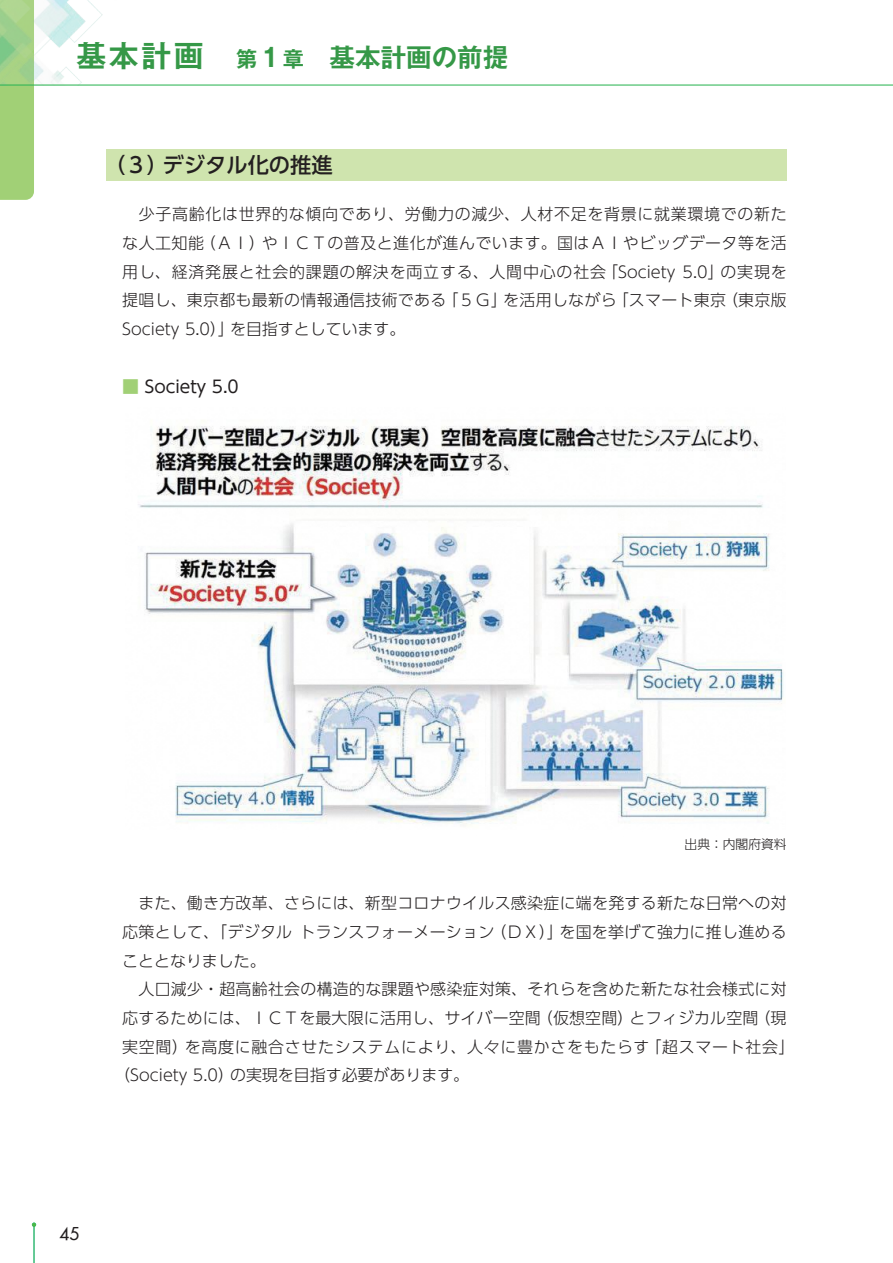
<style>
.page{position:relative;width:893px;height:1263px;background:#fff}
.page>*{position:absolute;margin:0;border:0;box-sizing:border-box;transform-origin:0 0}
.t1{font:700 25.5px "Gothic MB101 Pro De";color:#359847}
.t2{font:500 21.3px "UD Shin Go Pro";color:#231f20}
.t3{font:16.95px "UD Shin Go Pro";color:#231f20}
.t4{font:16.95px "Futura Extended";color:#231f20}
.t5{font:300 15.9px/28.7px "UD Shin Go Pro";letter-spacing:.02em;color:#231f20;text-align:justify}
.t6{font:300 15.9px "UD Shin Go Pro";letter-spacing:.045em;color:#231f20}
.t7{font:300 15.9px "UD Shin Go Pro";color:#231f20}
.t8{font:300 12.75px "UD Shin Go Pro";color:#231f20}
.s1{font-size:29.7px}
.s2{font-size:21.3px}
.s3{color:#a1d076}
</style>
<div class="page">
<div style="left:0;top:86px;width:34px;height:114px;background:#a1d076"></div>
<img style="left:0;top:0;width:151px;height:85px">
<hr style="left:0;top:85px;width:893px;height:1px;background:#23b24b">
<hr style="left:34px;top:1225px;width:1px;height:38px;background:#4cb848">
<svg style="left:32px;top:1222px;width:4px;height:5px"></svg>
<div style="left:106px;top:149px;width:681px;height:32px;background:#cfe4ae"></div>
<img style="left:138px;top:420px;width:645px;height:406px">
<h1 class="t1" style="left:77px;top:36px;width:433px"><span class="s1">基本計画　</span><span class="s2">第</span>１<span class="s2">章</span>　基本計画の前提</h1>
<h2 class="t2" style="left:104px;top:147px;width:230px">（３）デジタル化の推進</h2>
<p class="t5" style="left:122px;top:199px;width:666px">　少子高齢化は世界的な傾向であり、労働力の減少、人材不足を背景に就業環境での新たな人工知能（ＡＩ）やＩＣＴの普及と進化が進んでいます。国はＡＩやビッグデータ等を活用し、経済発展と社会的課題の解決を両立する、人間中心の社会「Society 5.0」の実現を提唱し、東京都も最新の情報通信技術である「５Ｇ」を活用しながら「スマート東京（東京版Society 5.0）」を目指すとしています。</p>
<p class="t3" style="left:122px;top:373px;width:118px"><span class="s3">■</span> Society 5.0</p>
<p class="t8" style="left:685px;top:834px;width:104px">出典：内閣府資料</p>
<p class="t5" style="left:122px;top:888px;width:666px">　また、働き方改革、さらには、新型コロナウイルス感染症に端を発する新たな日常への対</p>
<p class="t5" style="left:122px;top:917px;width:666px">応策として、「デジタル トランスフォーメーション（ＤＸ）」を国を挙げて強力に推し進める</p>
<p class="t7" style="left:122px;top:948px;width:145px">こととなりました。</p>
<p class="t5" style="left:122px;top:974px;width:666px">　人口減少・超高齢社会の構造的な課題や感染症対策、それらを含めた新たな社会様式に対</p>
<p class="t5" style="left:122px;top:1003px;width:666px">応するためには、ＩＣＴを最大限に活用し、サイバー空間（仮想空間）とフィジカル空間（現</p>
<p class="t6" style="left:122px;top:1034px;width:674px">実空間）を高度に融合させたシステムにより、人々に豊かさをもたらす「超スマート社会」</p>
<p class="t7" style="left:114px;top:1062px;width:356px">（Society 5.0）の実現を目指す必要があります。</p>
<p class="t4" style="left:60px;top:1222px;width:21px">45</p>
</div>
